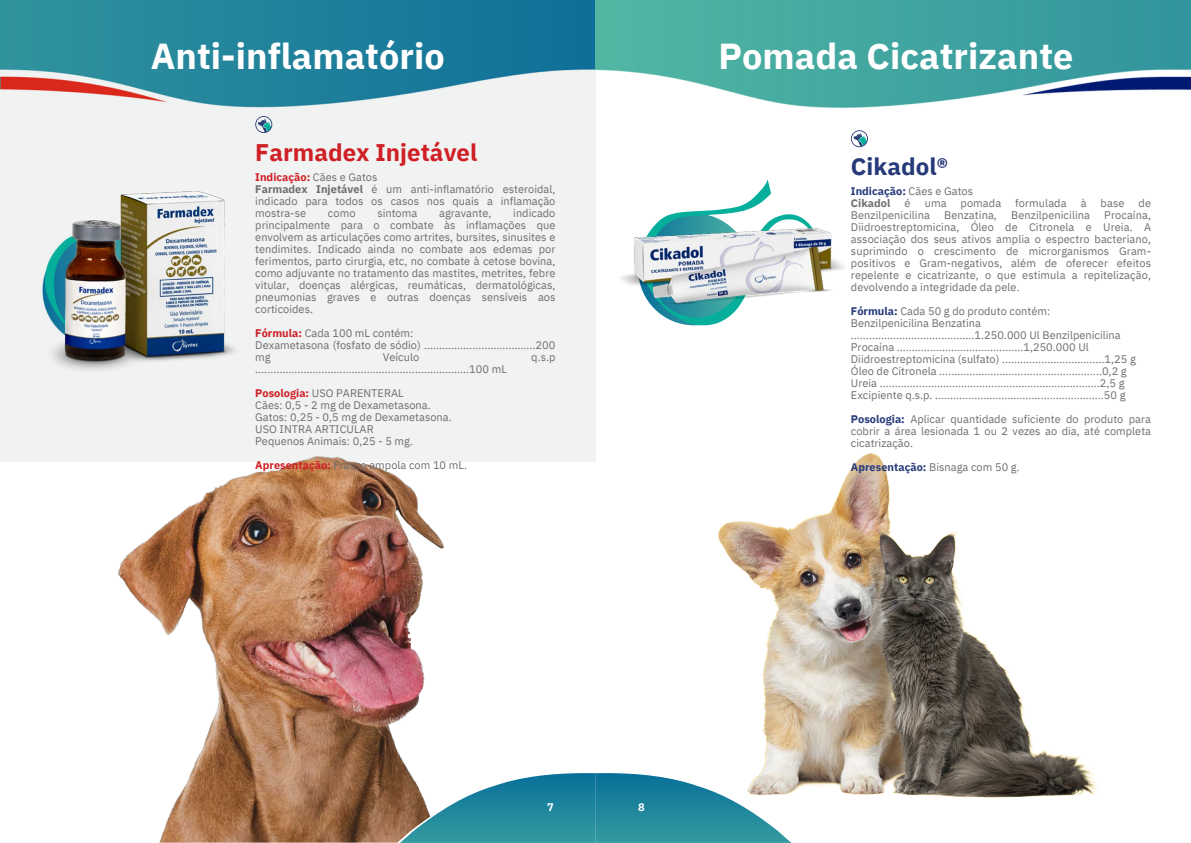
<style>
.page{position:relative;width:1191px;height:843px;background:#fff}
.page>*{position:absolute;margin:0;border:0;box-sizing:border-box;transform-origin:0 0}
.t1{font:700 36px "IBM Plex Sans";color:#fff}
.t2{font:700 24px "IBM Plex Sans";color:#cf2026}
.t3{font:700 24px "IBM Plex Sans";color:#263a7a}
.t4{font:11px/12px "IBM Plex Sans";color:#6d6e70;text-align:justify}
.t5{font:700 11px "IBM Plex Sans";color:#cf2026}
.t6{font:700 11px "IBM Plex Sans";color:#263a7a}
.t7{font:700 11px "IBM Plex Sans";letter-spacing:.005em;color:#6d6e70}
.t8{font:700 11px "IBM Plex Sans";color:#fff}
.s1{font-weight:400;color:#6d6e70}
.s2{font-weight:700}
.s3{font-weight:700;color:#cf2026}
.s4{font-weight:700;color:#263a7a}
</style>
<div class="page">
<img style="left:0;top:0;width:596px;height:462px">
<img style="left:9px;top:406px;width:586px;height:436px">
<svg style="left:255px;top:116px;width:17px;height:17px"></svg>
<img style="left:21px;top:172px;width:245px;height:215px">
<svg style="left:400px;top:772px;width:391px;height:70px;background:#4a98a6"></svg>
<svg style="left:665px;top:179px;width:106px;height:146px"></svg>
<img style="left:595px;top:0;width:595px;height:117px">
<img style="left:621px;top:210px;width:224px;height:107px">
<svg style="left:850px;top:130px;width:17px;height:17px"></svg>
<img style="left:649px;top:453px;width:448px;height:367px">
<p class="t1" style="left:151px;top:32px;width:295px">Anti-inflamatório</p>
<h1 class="t2" style="left:255px;top:136px;width:224px">Farmadex Injetável</h1>
<p class="t5" style="left:255px;top:169px;width:124px">Indicação: <span class="s1">Cães e Gatos</span></p>
<p class="t4" style="left:255px;top:182px;width:302px"><span class="s2">Farmadex Injetável</span> é um anti-inflamatório esteroidal, indicado para todos os casos nos quais a inflamação mostra-se</p>
<p class="t4" style="left:255px;top:206px;width:302px;text-indent:258px">indicado principalmente para o combate às inflamações que envolvem as articulações como artrites, bursites, sinusites e tendimites. Indicado ainda no combate aos edemas por ferimentos, parto cirurgia, etc, no combate à cetose bovina, como adjuvante no tratamento das mastites, metrites, febre vitular, doenças alérgicas, reumáticas, dermatológicas, pneumonias graves e outras doenças sensíveis aos corticoides.</p>
<p class="t4" style="left:255px;top:326px;width:160px"><span class="s3">Fórmula:</span> Cada 100 mL contém:</p>
<p class="t4" style="left:255px;top:338px;width:302px">Dexametasona (fosfato de sódio) .....................................200 mg</p>
<p class="t4" style="left:328px;top:206px;width:29px">como</p>
<p class="t4" style="left:377px;top:206px;width:41px">sintoma</p>
<p class="t4" style="left:439px;top:206px;width:54px">agravante,</p>
<p class="t4" style="left:382px;top:350px;width:38px">Veículo</p>
<p class="t4" style="left:531px;top:350px;width:26px">q.s.p</p>
<p class="t4" style="left:255px;top:362px;width:253px">.......................................................................100 mL</p>
<p class="t4" style="left:255px;top:386px;width:150px"><span class="s3">Posologia:</span> USO PARENTERAL</p>
<p class="t4" style="left:255px;top:398px;width:177px">Cães: 0,5 - 2 mg de Dexametasona.</p>
<p class="t4" style="left:255px;top:410px;width:198px">Gatos: 0,25 - 0,5 mg de Dexametasona.</p>
<p class="t4" style="left:255px;top:422px;width:120px">USO INTRA ARTICULAR</p>
<p class="t4" style="left:255px;top:434px;width:159px">Pequenos Animais: 0,25 - 5 mg.</p>
<p class="t4" style="left:255px;top:458px;width:213px"><span class="s3">Apresentação:</span> Frasco ampola com 10 mL.</p>
<p class="t1" style="left:718px;top:32px;width:356px">Pomada Cicatrizante</p>
<p class="t3" style="left:850px;top:150px;width:98px">Cikadol®</p>
<p class="t6" style="left:850px;top:183px;width:124px">Indicação: <span class="s1">Cães e Gatos</span></p>
<p class="t7" style="left:850px;top:195px;width:41px">Cikadol</p>
<p class="t4" style="left:904px;top:196px;width:8px">é</p>
<p class="t4" style="left:924px;top:196px;width:23px">uma</p>
<p class="t4" style="left:960px;top:196px;width:42px">pomada</p>
<p class="t4" style="left:1015px;top:196px;width:53px">formulada</p>
<p class="t4" style="left:1080px;top:196px;width:7px">à</p>
<p class="t4" style="left:1100px;top:196px;width:25px">base</p>
<p class="t4" style="left:1138px;top:196px;width:14px">de</p>
<p class="t4" style="left:850px;top:208px;width:80px">Benzilpenicilina</p>
<p class="t4" style="left:944px;top:208px;width:54px">Benzatina,</p>
<p class="t4" style="left:1011px;top:208px;width:80px">Benzilpenicilina</p>
<p class="t4" style="left:850px;top:208px;width:301px;text-indent:253px">Procaína, Diidroestreptomicina, Óleo de Citronela e Ureia. A associação dos seus ativos amplia o espectro bacteriano, suprimindo o crescimento de microrganismos Gram&shy;positivos e Gram-negativos, além de oferecer efeitos repelente e cicatrizante, o que estimula a repitelização, devolvendo a integridade da pele.</p>
<p class="t4" style="left:850px;top:304px;width:201px"><span class="s4">Fórmula:</span> Cada 50 g do produto contém:</p>
<p class="t4" style="left:850px;top:316px;width:286px;text-align:left">Benzilpenicilina Benzatina .........................................1.250.000 Ul Benzilpenicilina Procaína ..........................................1,250.000 Ul Diidroestreptomicina (sulfato) ..................................1,25 g</p>
<p class="t4" style="left:850px;top:364px;width:277px">Óleo de Citronela ......................................................0,2 g</p>
<p class="t4" style="left:850px;top:376px;width:276px">Ureia .........................................................................2,5 g<br>Excipiente q.s.p. ........................................................50 g</p>
<p class="t4" style="left:850px;top:412px;width:302px"><span class="s4">Posologia:</span> Aplicar quantidade suficiente do produto para cobrir a área lesionada 1 ou 2 vezes ao dia, até completa cicatrização.</p>
<p class="t4" style="left:850px;top:460px;width:170px"><span class="s4">Apresentação:</span> Bisnaga com 50 g.</p>
<p class="t8" style="left:547px;top:799px;width:8px">7</p>
<p class="t8" style="left:638px;top:799px;width:8px">8</p>
</div>
